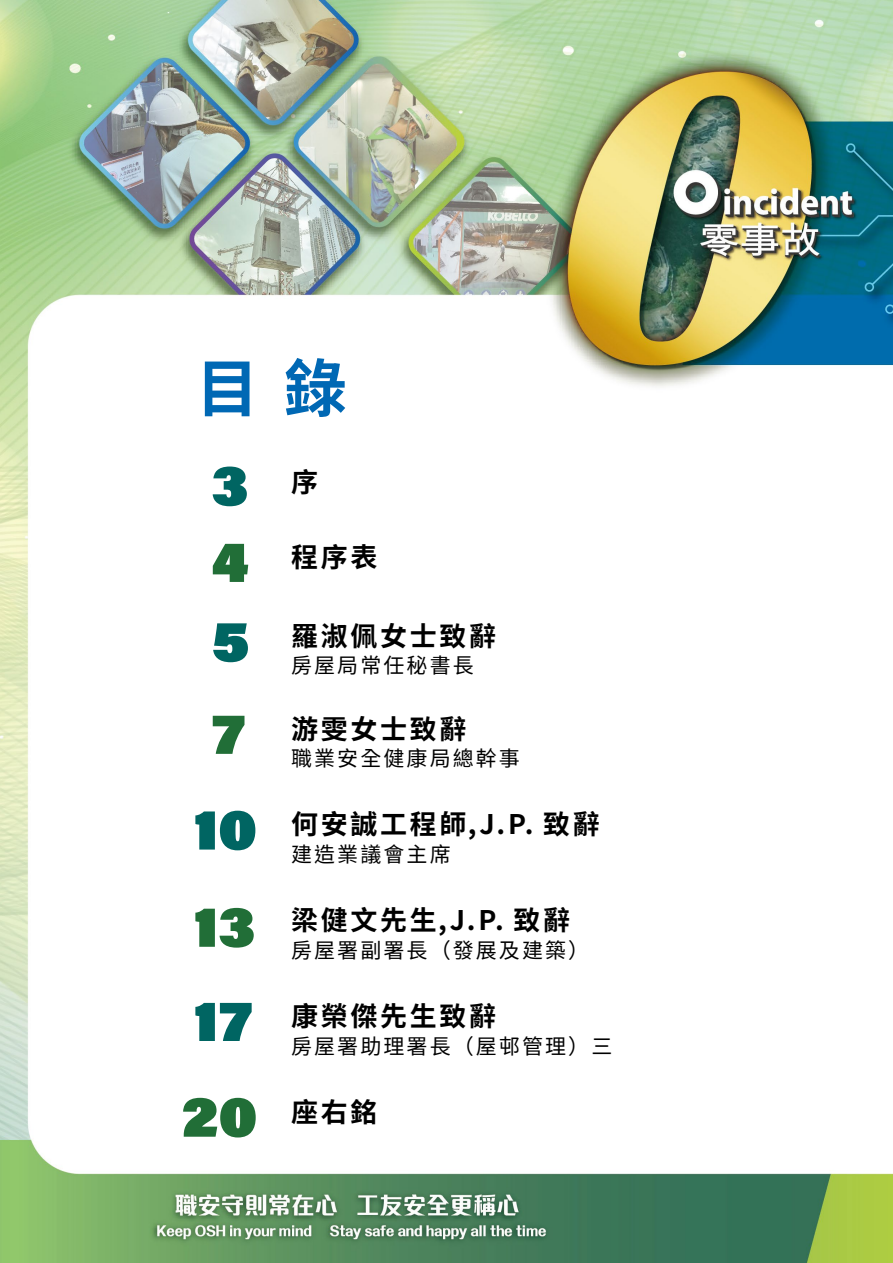
<style>
.page{position:relative;width:893px;height:1263px;background:#fff}
.page>*{position:absolute;margin:0;border:0;box-sizing:border-box;transform-origin:0 0}
.t1{font:700 63px "Noto Sans CJ Ktc";color:#0068b4}
.t2{font:57.45px "Acumin Variable Concept";color:#006562}
.t3{font:700 27px "Noto Sans CJ Ktc";letter-spacing:.1em;color:#000}
.t4{font:21px "Noto Sans CJ Ktc";letter-spacing:.1em;color:#000}
.s1{font-family:"Acumin Variable Concept";font-weight:400;font-size:57.45px;color:#216e37}
.s2{font-family:"Acumin Variable Concept";font-weight:400;font-size:57.45px;color:#006562}
</style>
<div class="page">
<img style="left:0;top:0;width:893px;height:1263px">
<h1 class="t1" style="left:196px;top:353px;width:153px">目錄</h1>
<p class="t2" style="left:211px;top:446px;width:108px">3 <sup>序</sup></p>
<p class="t3" style="left:211px;top:542px;width:168px"><span class="s1">4</span> 程序表</p>
<p class="t3" style="left:211px;top:621px;width:286px"><span class="s2">5</span> 羅淑佩女士致辭</p>
<p class="t4" style="left:291px;top:654px;width:184px">房屋局常任秘書長</p>
<p class="t3" style="left:211px;top:714px;width:257px"><span class="s1">7</span> 游雯女士致辭</p>
<p class="t4" style="left:291px;top:747px;width:230px">職業安全健康局總幹事</p>
<p class="t3" style="left:194px;top:809px;width:407px"><span class="s2">10</span> 何安誠工程師,J.P. 致辭</p>
<p class="t4" style="left:291px;top:843px;width:161px">建造業議會主席</p>
<p class="t3" style="left:194px;top:905px;width:377px"><span class="s1">13</span> 梁健文先生,J.P. 致辭</p>
<p class="t4" style="left:291px;top:938px;width:300px">房屋署副署長（發展及建築）</p>
<p class="t3" style="left:194px;top:1001px;width:303px"><span class="s2">17</span> 康榮傑先生致辭</p>
<p class="t4" style="left:291px;top:1034px;width:323px">房屋署助理署長（屋邨管理）三</p>
<p class="t3" style="left:182px;top:1096px;width:197px"><span class="s1">20</span> 座右銘</p>
</div>
